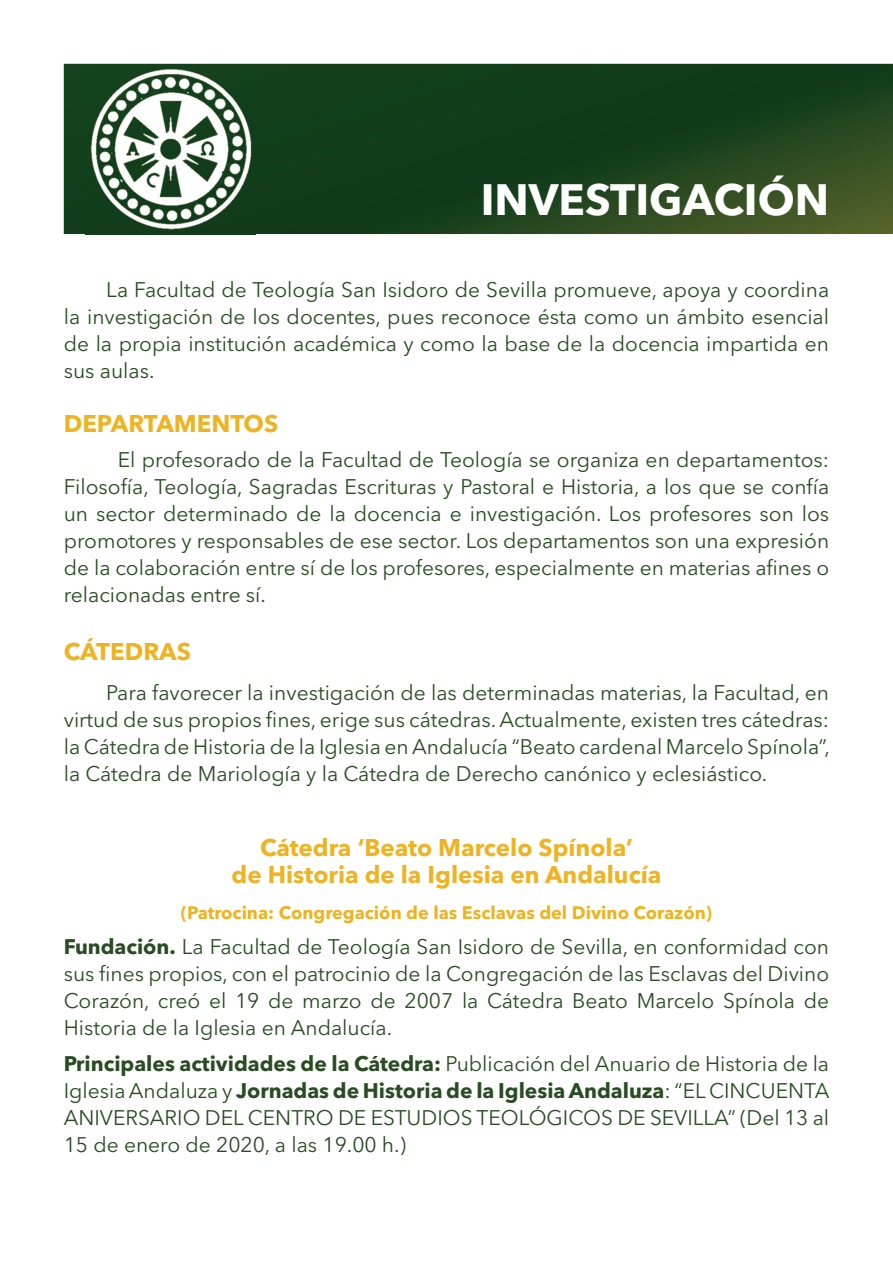
<style>
.page{position:relative;width:893px;height:1263px;background:#fff}
.page>*{position:absolute;margin:0;border:0;box-sizing:border-box;transform-origin:0 0}
.t1{font:700 43.5px "Avenir Next LT Pro";color:#fff}
.t2{font:700 24px/27px "Avenir Next LT Pro";color:#edb323;text-align:center}
.t3{font:21px/27px "Avenir Next LT Pro";color:#294c23;text-align:justify}
.t4{font:700 18px "Avenir Next LT Pro";color:#edb323}
.s1{font-weight:700}
</style>
<div class="page">
<img style="left:64px;top:64px;width:829px;height:170px">
<img style="left:85px;top:64px;width:170px;height:171px">
<h1 class="t1" style="left:481px;top:174px;width:350px">INVESTIGACIÓN</h1>
<p class="t3" style="left:64px;top:276px;width:767px;text-indent:43px">La Facultad de Teología San Isidoro de Sevilla promueve, apoya y coordina la investigación de los docentes, pues reconoce ésta como un ámbito esencial de la propia institución académica y como la base de la docencia impartida en sus aulas.</p>
<p class="t2" style="left:64px;top:409px;width:216px">DEPARTAMENTOS</p>
<p class="t3" style="left:64px;top:446px;width:767px;text-indent:54px">El profesorado de la Facultad de Teología se organiza en departamentos:<br>Filosofía, Teología, Sagradas Escrituras y Pastoral e Historia, a los que se confía un sector determinado de la docencia e investigación. Los profesores son los promotores y responsables de ese sector. Los departamentos son una expresión de la colaboración entre sí de los profesores, especialmente en materias afines o relacionadas entre sí.</p>
<p class="t2" style="left:64px;top:638px;width:129px">CÁTEDRAS</p>
<p class="t3" style="left:64px;top:679px;width:767px;text-indent:43px">Para favorecer la investigación de las determinadas materias, la Facultad, en virtud de sus propios fines, erige sus cátedras. Actualmente, existen tres cátedras: la Cátedra de Historia de la Iglesia en Andalucía “Beato cardenal Marcelo Spínola”, la Cátedra de Mariología y la Cátedra de Derecho canónico y eclesiástico.</p>
<p class="t2" style="left:232px;top:834px;width:431px">Cátedra ‘Beato Marcelo Spínola’<br>de Historia de la Iglesia en Andalucía</p>
<p class="t4" style="left:181px;top:901px;width:533px">(Patrocina: Congregación de las Esclavas del Divino Corazón)</p>
<p class="t3" style="left:64px;top:933px;width:767px"><span class="s1">Fundación.</span> La Facultad de Teología San Isidoro de Sevilla, en conformidad con sus fines propios, con el patrocinio de la Congregación de las Esclavas del Divino Corazón, creó el 19 de marzo de 2007 la Cátedra Beato Marcelo Spínola de Historia de la Iglesia en Andalucía.</p>
<p class="t3" style="left:64px;top:1050px;width:767px"><span class="s1">Principales actividades de la Cátedra:</span> Publicación del Anuario de Historia de la Iglesia Andaluza y <span class="s1">Jornadas de Historia de la Iglesia Andaluza</span>: “EL CINCUENTA ANIVERSARIO DEL CENTRO DE ESTUDIOS TEOLÓGICOS DE SEVILLA” (Del 13 al 15 de enero de 2020, a las 19.00 h.)</p>
</div>
